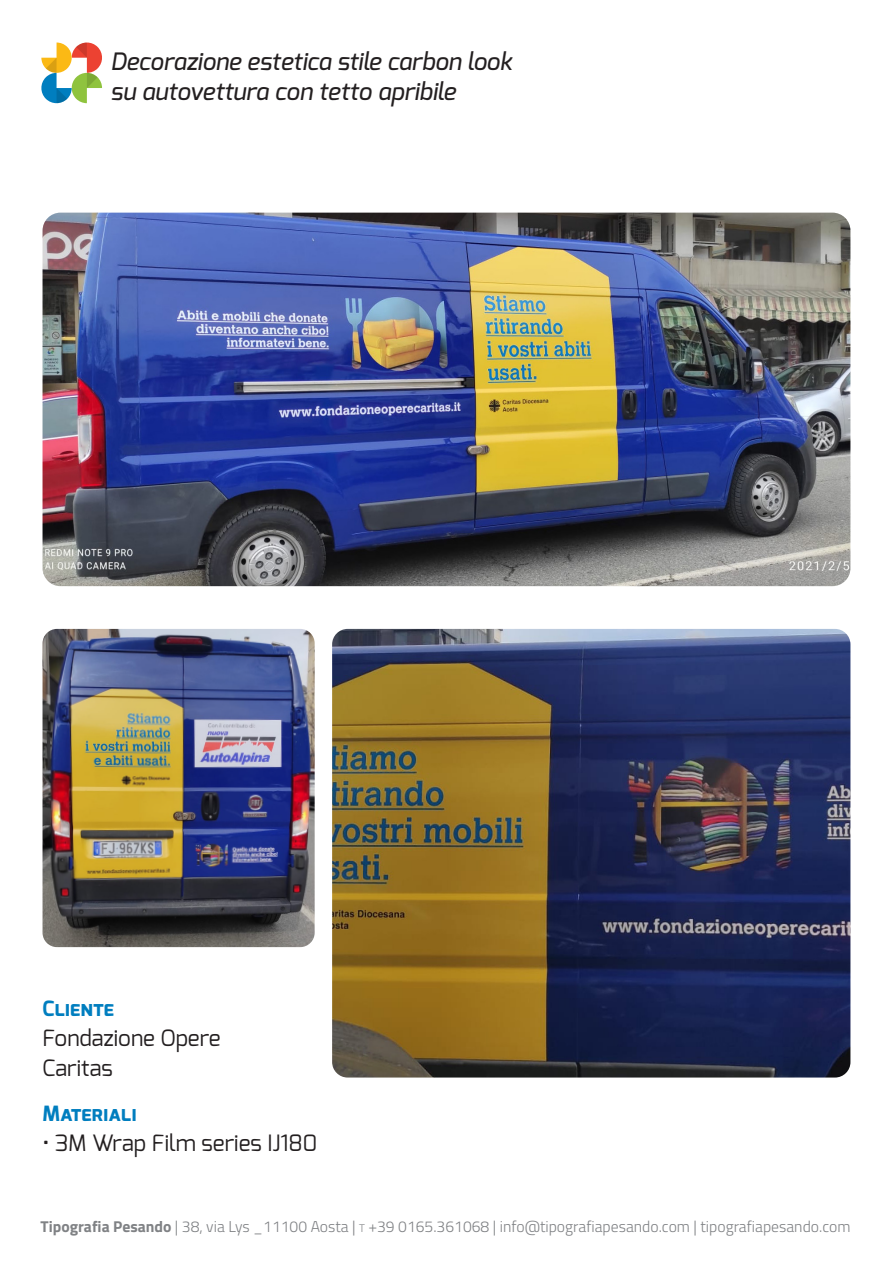
<style>
.page{position:relative;width:893px;height:1263px;background:#fff}
.page>*{position:absolute;margin:0;border:0;box-sizing:border-box;transform-origin:0 0}
.t1{font:italic 500 24px "Exo";color:#231f20}
.t2{font:22.5px "Exo";color:#231f20}
.t3{font:700 21px "Exo";letter-spacing:-.005em;color:#007ebf}
.t4{font:300 15.75px "Titillium";color:#808285}
.s1{font-weight:700}
.s2{font-size:10.95px}
</style>
<div class="page">
<svg style="left:41px;top:42px;width:61px;height:62px"></svg>
<img style="left:332px;top:629px;width:518px;height:448px">
<img style="left:43px;top:213px;width:807px;height:373px">
<img style="left:43px;top:629px;width:272px;height:318px">
<p class="t1" style="left:111px;top:46px;width:403px">Decorazione estetica stile carbon look</p>
<p class="t1" style="left:111px;top:76px;width:347px">su autovettura con tetto apribile</p>
<p class="t3" style="left:43px;top:995px;width:73px">Cliente</p>
<p class="t2" style="left:43px;top:1023px;width:180px">Fondazione Opere</p>
<p class="t2" style="left:43px;top:1053px;width:72px">Caritas</p>
<p class="t3" style="left:43px;top:1100px;width:95px">Materiali</p>
<p class="t2" style="left:43px;top:1128px;width:276px">• 3M Wrap Film series IJ180</p>
<p class="t4" style="left:41px;top:1215px;width:811px"><span class="s1">Tipografia Pesando</span> | 38, via Lys _11100 Aosta | <span class="s2">t</span> +39 0165.361068 | info@tipografiapesando.com | tipografiapesando.com</p>
</div>
